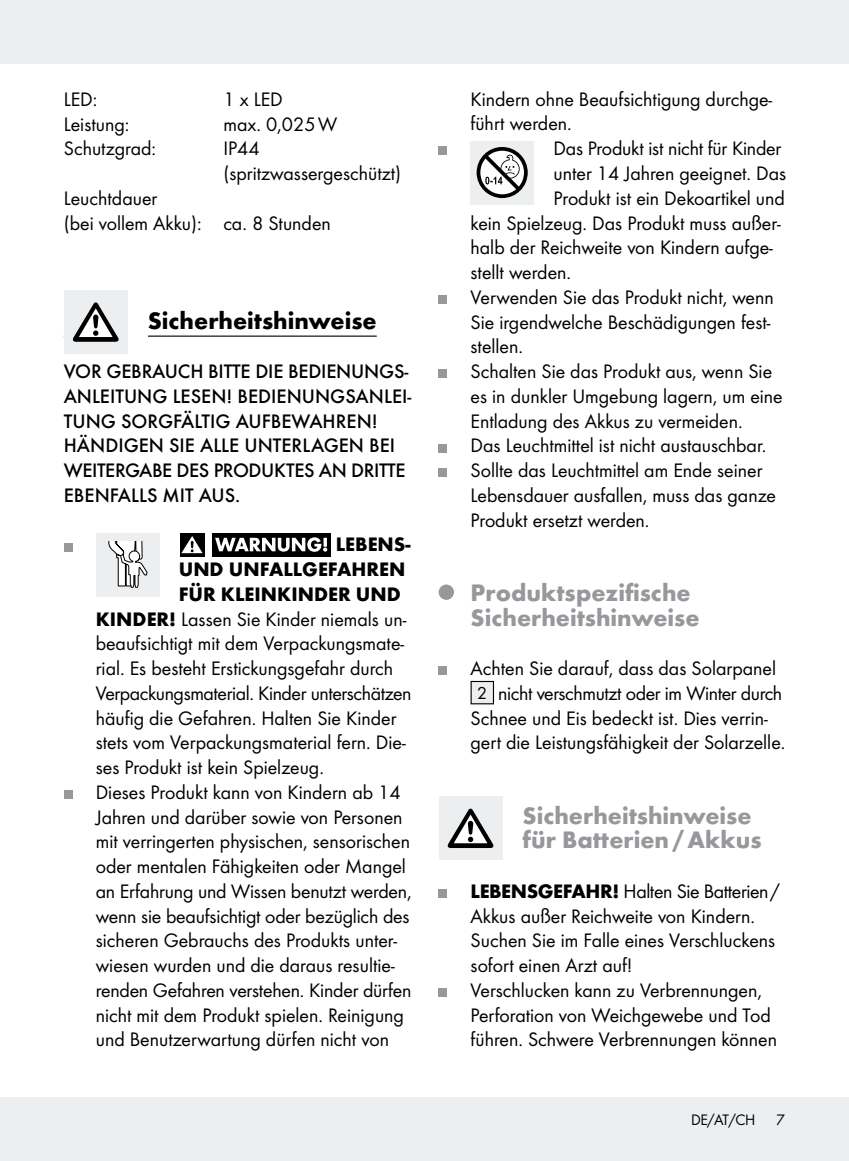
<style>
.page{position:relative;width:849px;height:1161px;background:#fff}
.page>*{position:absolute;margin:0;border:0;box-sizing:border-box;transform-origin:0 0}
.t1{font:700 24.75px/24.8px "Futura";color:#97979c}
.t2{font:700 24.75px "Futura";color:#000}
.t3{font:20.25px/24.8px "Futura Boo";color:#000}
.t4{font:500 20.25px/24.8px "Futura";color:#000}
.t5{font:700 20.25px/24.8px "Futura";color:#000}
.t6{font:20.25px "Futura Boo";letter-spacing:-.02em;color:#000}
.t7{font:15.75px "Futura Boo";color:#000}
.s1{font-family:"Futura";font-weight:700}
.s2{font-size:18px}
</style>
<div class="page">
<div style="left:0;top:0;width:848px;height:64px;background:#eceeef"></div>
<div style="left:0;top:1097px;width:848px;height:64px;background:#eceeef"></div>
<hr style="left:64px;top:336px;width:312px;height:1px;background:#000">
<div style="left:128px;top:290px;width:20px;height:64px;background:#fff"></div>
<div style="left:64px;top:290px;width:64px;height:64px;background:#eceeef"></div>
<svg style="left:73px;top:302px;width:45px;height:40px"></svg>
<div style="left:64px;top:543px;width:8px;height:8px;background:#97979c"></div>
<div style="left:96px;top:533px;width:63px;height:64px;background:#eceeef"></div>
<svg style="left:108px;top:542px;width:40px;height:46px"></svg>
<div style="left:212px;top:533px;width:118px;height:23px;background:#000"></div>
<svg style="left:180px;top:533px;width:24px;height:23px"></svg>
<svg style="left:181px;top:536px;width:21px;height:17px"></svg>
<svg style="left:215px;top:537px;width:112px;height:15px"></svg>
<div style="left:64px;top:790px;width:8px;height:9px;background:#97979c"></div>
<div style="left:438px;top:147px;width:9px;height:8px;background:#97979c"></div>
<div style="left:470px;top:141px;width:64px;height:64px;background:#eceeef"></div>
<svg style="left:476px;top:147px;width:51px;height:51px"></svg>
<div style="left:438px;top:295px;width:9px;height:9px;background:#97979c"></div>
<div style="left:438px;top:369px;width:9px;height:9px;background:#97979c"></div>
<div style="left:438px;top:444px;width:9px;height:8px;background:#97979c"></div>
<div style="left:438px;top:468px;width:9px;height:9px;background:#97979c"></div>
<div style="left:438px;top:584px;width:16px;height:16px;background:#97979c;border-radius:50%"></div>
<div style="left:438px;top:666px;width:9px;height:9px;background:#97979c"></div>
<div style="left:471px;top:681px;width:22px;height:23px;background:#eceeef"></div>
<div style="left:470px;top:681px;width:24px;height:23px;border:1px solid #000"></div>
<div style="left:438px;top:796px;width:64px;height:64px;background:#eceeef"></div>
<svg style="left:447px;top:808px;width:46px;height:40px"></svg>
<div style="left:438px;top:889px;width:9px;height:9px;background:#97979c"></div>
<div style="left:438px;top:988px;width:9px;height:9px;background:#97979c"></div>
<p class="t3" style="left:64px;top:87px;width:35px">LED:</p>
<p class="t3" style="left:223px;top:87px;width:61px">1 x LED</p>
<p class="t3" style="left:64px;top:111px;width:67px">Leistung:</p>
<p class="t3" style="left:223px;top:111px;width:115px">max. 0,025W</p>
<p class="t3" style="left:64px;top:136px;width:94px">Schutzgrad:</p>
<p class="t3" style="left:223px;top:136px;width:179px">IP44 (spritzwassergeschützt)</p>
<p class="t3" style="left:64px;top:185px;width:268px">Leuchtdauer<br>(bei vollem Akku): ca. 8 Stunden</p>
<p class="t2" style="left:148px;top:305px;width:230px">Sicherheitshinweise</p>
<p class="t4" style="left:64px;top:359px;width:349px">VOR GEBRAUCH BITTE DIE BEDIENUNGS-<br>ANLEITUNG LESEN! BEDIENUNGSANLEI-<br>TUNG SORGFÄLTIG AUFBEWAHREN!<br>HÄNDIGEN SIE ALLE UNTERLAGEN BEI<br>WEITERGABE DES PRODUKTES AN DRITTE<br>EBENFALLS MIT AUS.</p>
<p class="t5" style="left:179px;top:532px;width:233px;text-indent:157px">LEBENS-<br>UND UNFALLGEFAHREN<br>FÜR KLEINKINDER UND</p>
<p class="t3" style="left:96px;top:606px;width:317px"><span class="s1">KINDER!</span> Lassen Sie Kinder niemals un&shy;beaufsichtigt mit dem Verpackungsmate&shy;rial. Es besteht Erstickungsgefahr durch Verpackungsmaterial. Kinder unterschätzen häufig die Gefahren. Halten Sie Kinder stets vom Verpackungsmaterial fern. Die&shy;ses Produkt ist kein Spielzeug.<br>Dieses Produkt kann von Kindern ab 14<br>Jahren und darüber sowie von Personen mit verringerten physischen, sensorischen oder mentalen Fähigkeiten oder Mangel an Erfahrung und Wissen benutzt werden, wenn sie beaufsichtigt oder bezüglich des sicheren Gebrauchs des Produkts unter&shy;wiesen wurden und die daraus resultie&shy;renden Gefahren verstehen. Kinder dürfen nicht mit dem Produkt spielen. Reinigung und Benutzerwartung dürfen nicht von</p>
<p class="t3" style="left:470px;top:86px;width:303px">Kindern ohne Beaufsichtigung durchge-</p>
<p class="t3" style="left:470px;top:111px;width:103px">führt werden.</p>
<p class="t3" style="left:553px;top:136px;width:229px">Das Produkt ist nicht für Kinder</p>
<p class="t3" style="left:553px;top:161px;width:234px">unter 14 Jahren geeignet. Das</p>
<p class="t3" style="left:553px;top:185px;width:233px">Produkt ist ein Dekoartikel und</p>
<p class="t3" style="left:470px;top:210px;width:311px">kein Spielzeug. Das Produkt muss außer-</p>
<p class="t3" style="left:470px;top:235px;width:304px">halb der Reichweite von Kindern aufge-</p>
<p class="t3" style="left:470px;top:260px;width:102px">stellt werden.</p>
<p class="t3" style="left:470px;top:285px;width:304px">Verwenden Sie das Produkt nicht, wenn</p>
<p class="t3" style="left:470px;top:309px;width:301px">Sie irgendwelche Beschädigungen fest-</p>
<p class="t3" style="left:470px;top:334px;width:54px">stellen.</p>
<p class="t3" style="left:470px;top:359px;width:303px">Schalten Sie das Produkt aus, wenn Sie</p>
<p class="t3" style="left:470px;top:383px;width:313px">es in dunkler Umgebung lagern, um eine</p>
<p class="t3" style="left:470px;top:408px;width:273px">Entladung des Akkus zu vermeiden.</p>
<p class="t3" style="left:470px;top:433px;width:297px">Das Leuchtmittel ist nicht austauschbar.</p>
<p class="t3" style="left:470px;top:458px;width:293px">Sollte das Leuchtmittel am Ende seiner</p>
<p class="t3" style="left:470px;top:482px;width:307px">Lebensdauer ausfallen, muss das ganze</p>
<p class="t3" style="left:470px;top:507px;width:180px">Produkt ersetzt werden.</p>
<p class="t1" style="left:470px;top:580px;width:230px">Produktspezifische<br>Sicherheitshinweise</p>
<p class="t3" style="left:470px;top:656px;width:307px">Achten Sie darauf, dass das Solarpanel</p>
<p class="t6" style="left:477px;top:681px;width:306px"><span class="s2">2</span> nicht verschmutzt oder im Winter durch</p>
<p class="t3" style="left:470px;top:705px;width:299px">Schnee und Eis bedeckt ist. Dies verrin-</p>
<p class="t3" style="left:470px;top:730px;width:316px">gert die Leistungsfähigkeit der Solarzelle.</p>
<p class="t1" style="left:522px;top:802px;width:240px">Sicherheitshinweise für Batterien/Akkus</p>
<p class="t3" style="left:470px;top:879px;width:311px"><span class="s1">LEBENSGEFAHR!</span> Halten Sie Batterien/ Akkus außer Reichweite von Kindern.<br>Suchen Sie im Falle eines Verschluckens sofort einen Arzt auf!<br>Verschlucken kann zu Verbrennungen, Perforation von Weichgewebe und Tod führen. Schwere Verbrennungen können</p>
<p class="t7" style="left:691px;top:1111px;width:66px">DE/AT/CH</p>
<p class="t7" style="left:775px;top:1111px;width:10px">7</p>
</div>
